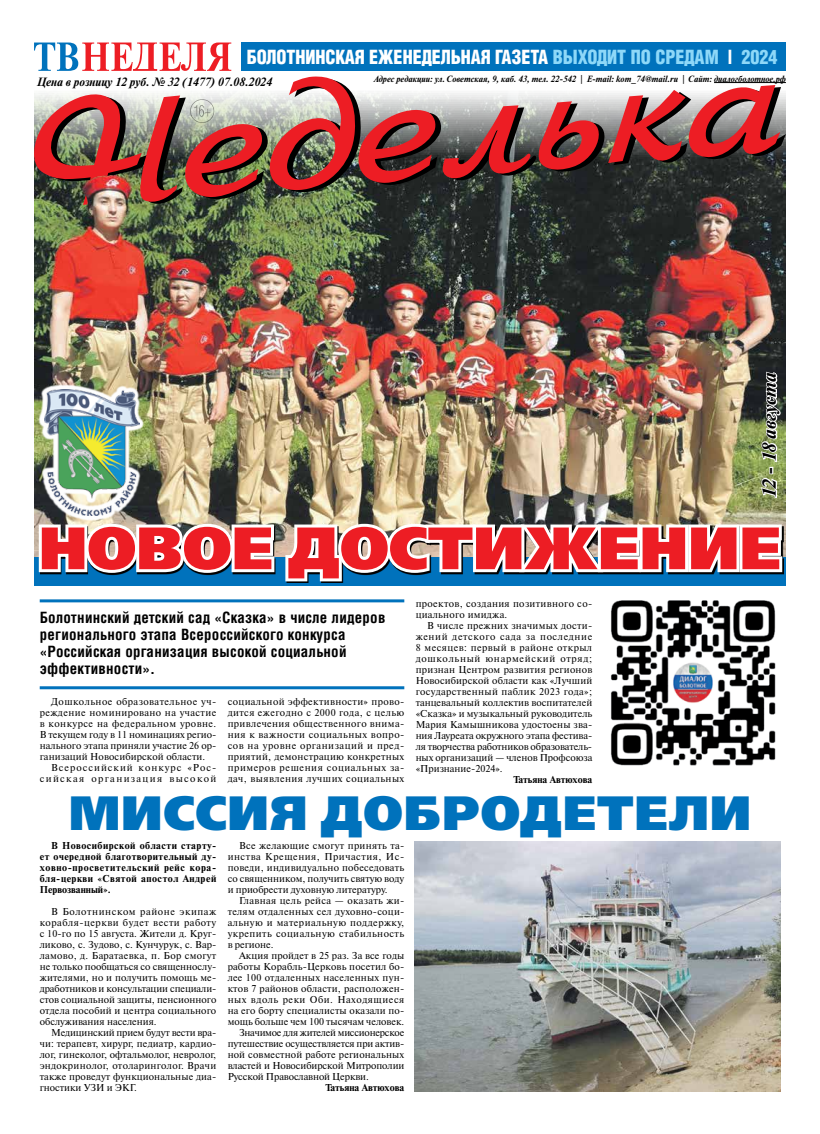
<style>
.page{position:relative;width:820px;height:1134px;background:#fff}
.page>*{position:absolute;margin:0;border:0;box-sizing:border-box;transform-origin:0 0}
.t1{font:59.5px "Free Set Black C";color:#ed1d24}
.t2{font:48px "Free Set Black C";letter-spacing:.015em;color:#0072bc}
.t3{font:19px "AG Letterica Demi Condensed C";color:#fff;scale:.95 1}
.t4{font:italic 700 19px "Newton C";color:#000}
.t5{font:700 15px/17px "AG Letterica Condensed C";letter-spacing:.015em;color:#000}
.t6{font:italic 700 12px "Newton C";color:#000}
.t7{font:10px/11px "Newton C";letter-spacing:.01em;color:#000;text-align:justify}
.t8{font:700 10px/11px "Newton C";color:#000;text-align:justify}
.t9{font:10px "Newton C";letter-spacing:-.01em;color:#000}
.t10{font:10px/11px "Newton C";letter-spacing:.135em;color:#000;text-align:right}
.t11{font:10px/11px "Newton C";letter-spacing:.035em;color:#000}
.t12{font:10px "Newton C";letter-spacing:-.015em;color:#000}
.t13{font:10px "Newton C";letter-spacing:-.025em;color:#000}
.t14{font:10px "Newton C";letter-spacing:.05em;color:#000}
.t15{font:italic 700 9px "Newton C";color:#000;scale:.96 1}
.s1{color:#8ed8f8}
</style>
<div class="page">
<img style="left:34px;top:205px;width:751px;height:352px">
<svg style="left:34px;top:43px;width:197px;height:28px"></svg>
<div style="left:241px;top:43px;width:544px;height:28px;background:#0072bc"></div>
<hr style="left:40px;top:599px;width:364px;height:3px;background:#0072bc">
<hr style="left:40px;top:686px;width:364px;height:3px;background:#0072bc">
<svg style="left:36px;top:82px;width:749px;height:125px;background:#52584a"></svg>
<img style="left:34px;top:76px;width:746px;height:129px">
<div style="left:34px;top:557px;width:751px;height:28px;background:#0072bc"></div>
<svg style="left:36px;top:521px;width:749px;height:62px"></svg>
<img style="left:611px;top:600px;width:165px;height:166px">
<svg style="left:759px;top:371px;width:22px;height:128px"></svg>
<img style="left:82px;top:175px;width:49px;height:35px">
<img style="left:414px;top:841px;width:366px;height:250px">
<img style="left:39px;top:384px;width:105px;height:138px">
<img style="left:44px;top:389px;width:95px;height:127px">
<h3 class="t3" style="left:247px;top:45px;width:560px">БОЛОТНИНСКАЯ ЕЖЕНЕДЕЛЬНАЯ ГАЗЕТА <span class="s1">ВЫХОДИТ ПО СРЕДАМ</span> | <span class="s1">2024</span></h3>
<p class="t15" style="left:374px;top:74px;width:430px">Адрес редакции: ул. Советская, 9, каб. 43, тел. 22-542 | E-mail: kom_74@mail.ru | Сайт: диалогболотное.рф</p>
<p class="t6" style="left:37px;top:75px;width:237px">Цена в розницу 12 руб. № 32 (1477) 07.08.2024</p>
<h3 class="t4" style="left:758px;top:498px;width:127px;rotate:-90deg">12 - 18 августа</h3>
<h1 class="t1" style="left:39px;top:511px;width:743px">НОВОЕ ДОСТИЖЕНИЕ</h1>
<h3 class="t5" style="left:40px;top:609px;width:347px">Болотнинский детский сад «Сказка» в числе лидеров регионального этапа Всероссийского конкурса «Российская организация высокой социальной эффективности».</h3>
<p class="t7" style="left:40px;top:697px;width:178px;text-indent:11px">Дошкольное образовательное уч&shy;реждение номинировано на участие в конкурсе на федеральном уровне.<br>В текущем году в 11 номинациях регио&shy;нального этапа приняли участие 26 ор&shy;ганизаций Новосибирской области.</p>
<p class="t10" style="left:40px;top:763px;width:178px">Всероссийский конкурс «Рос&shy;сийская организация высокой</p>
<p class="t7" style="left:227px;top:697px;width:178px">социальной эффективности» прово&shy;дится ежегодно с 2000 года, с целью привлечения общественного внима&shy;ния к важности социальных вопро&shy;сов на уровне организаций и пред&shy;приятий, демонстрацию конкретных примеров решения социальных за&shy;дач, выявления лучших социальных</p>
<p class="t11" style="left:415px;top:598px;width:178px">проектов, создания позитивного со&shy;циального имиджа.</p>
<p class="t7" style="left:415px;top:620px;width:178px;text-indent:11px">В числе прежних значимых дости&shy;жений детского сада за последние 8 месяцев: первый в районе открыл дошкольный юнармейский отряд; признан Центром развития регионов Новосибирской области как «Лучший государственный паблик 2023 года»; танцевальный коллектив воспитателей «Сказка» и музыкальный руководитель Мария Камышникова удостоены зва&shy;ния Лауреата окружного этапа фестива&shy;ля творчества работников образователь&shy;ных организаций — членов Профсоюза «Признание-2024».</p>
<p class="t8" style="left:513px;top:774px;width:80px">Татьяна Автюхова</p>
<h2 class="t2" style="left:69px;top:783px;width:683px">МИССИЯ ДОБРОДЕТЕЛИ</h2>
<p class="t8" style="left:40px;top:840px;width:178px;text-indent:11px">В Новосибирской области старту&shy;ет очередной благотворительный ду&shy;ховно-просветительский рейс кора&shy;бля-церкви «Святой апостол Андрей Первозванный».</p>
<p class="t7" style="left:40px;top:906px;width:178px;text-indent:11px">В Болотнинском районе экипаж корабля-церкви будет вести работу с 10‑го по 15 августа. Жители д. Круг&shy;ликово, с. Зудово, с. Кунчурук, с. Вар&shy;ламово, д. Баратаевка, п. Бор смогут не только пообщаться со священнослу&shy;жителями, но и получить помощь ме&shy;дработников и консультации специали&shy;стов социальной защиты, пенсионного отдела пособий и центра социального обслуживания населения.</p>
<p class="t7" style="left:40px;top:1027px;width:178px;text-indent:11px">Медицинский прием будут вести вра&shy;чи: терапевт, хирург, педиатр, кардио&shy;лог, гинеколог, офтальмолог, невролог, эндокринолог, отоларинголог. Врачи также проведут функциональные диа&shy;гностики УЗИ и ЭКГ.</p>
<p class="t7" style="left:227px;top:840px;width:178px;text-indent:11px">Все желающие смогут принять та&shy;инства Крещения, Причастия, Ис&shy;поведи, индивидуально побеседовать со священником, получить святую воду и приобрести духовную литературу.</p>
<p class="t7" style="left:227px;top:895px;width:178px;text-indent:11px">Главная цель рейса — оказать жи&shy;телям отдаленных сел духовно-соци&shy;альную и материальную поддержку, укрепить социальную стабильность в регионе.</p>
<p class="t7" style="left:239px;top:950px;width:167px">Акция пройдет в 25 раз. За все годы</p>
<p class="t7" style="left:227px;top:961px;width:178px">работы Корабль-Церковь посетил бо-</p>
<p class="t7" style="left:227px;top:972px;width:178px">лее 100 отдаленных населенных пун-</p>
<p class="t7" style="left:227px;top:983px;width:178px">ктов 7 районов области, расположен-</p>
<p class="t14" style="left:227px;top:994px;width:178px">ных вдоль реки Оби. Находящиеся</p>
<p class="t7" style="left:227px;top:1005px;width:178px">на его борту специалисты оказали по-</p>
<p class="t7" style="left:227px;top:1016px;width:178px">мощь больше чем 100 тысячам человек.</p>
<p class="t13" style="left:239px;top:1027px;width:167px">Значимое для жителей миссионерское</p>
<p class="t12" style="left:227px;top:1038px;width:178px">путешествие осуществляется при актив-</p>
<p class="t7" style="left:227px;top:1049px;width:178px">ной совместной работе региональных</p>
<p class="t9" style="left:227px;top:1060px;width:178px">властей и Новосибирской Митрополии</p>
<p class="t9" style="left:227px;top:1071px;width:142px">Русской Православной Церкви.</p>
<p class="t8" style="left:325px;top:1082px;width:80px">Татьяна Автюхова</p>
</div>
